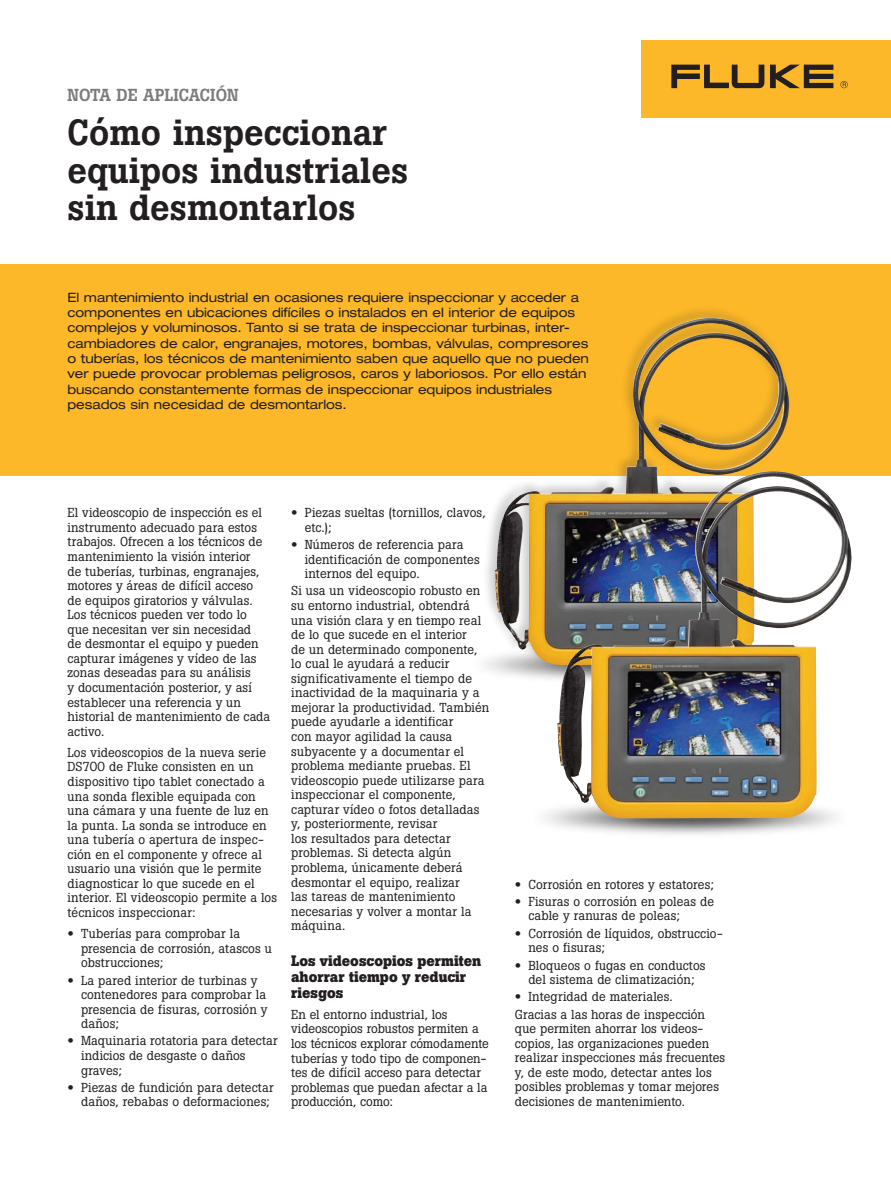
<style>
.page{position:relative;width:891px;height:1188px;background:#fff}
.page>*{position:absolute;margin:0;border:0;box-sizing:border-box;transform-origin:0 0}
.t1{font:500 36px/37.5px "Boton Pro";color:#231f20}
.t2{font:500 17.25px "Boton Pro";color:#7a7c7f}
.t3{font:700 15px/15.8px "Boton Pro";color:#231f20}
.t4{font:12.9px/14.5px "Boton Pro";letter-spacing:.005em;color:#231f20}
.t5{font:expanded 12.9px/15.3px "Helvetica Neue LT Std";letter-spacing:-.005em;color:#231f20}
.s1{font-family:"Helvetica Neue LT Pro";font-weight:700;font-stretch:expanded}
</style>
<div class="page">
<div style="left:0;top:264px;width:891px;height:211px;background:#fcb828"></div>
<div style="left:641px;top:40px;width:250px;height:78px;background:#fcb828"></div>
<svg style="left:671px;top:65px;width:162px;height:23px"></svg>
<svg style="left:840px;top:81px;width:8px;height:7px"></svg>
<div style="left:482px;top:305px;width:310px;height:364px;background:#231f20;opacity:.22"></div>
<img style="left:495px;top:318px;width:296px;height:348px">
<img style="left:544px;top:810px;width:292px;height:25px">
<img style="left:557px;top:471px;width:296px;height:348px">
<h2 class="t2" style="left:68px;top:84px;width:173px">NOTA DE APLICACIÓN</h2>
<h1 class="t1" style="left:68px;top:114px;width:342px">Cómo inspeccionar equipos industriales sin desmontarlos</h1>
<p class="t5" style="left:68px;top:289px;width:523px">El mantenimiento industrial en ocasiones requiere inspeccionar y acceder a componentes en ubicaciones difíciles o instalados en el interior de equipos complejos y voluminosos. Tanto si se trata de inspeccionar turbinas, inter&shy;cambiadores de calor, engranajes, motores, bombas, válvulas, compresores o tuberías, los técnicos de mantenimiento saben que aquello que no pueden ver puede provocar problemas peligrosos, caros y laboriosos. Por ello están buscando constantemente formas de inspeccionar equipos industriales pesados sin necesidad de desmontarlos.</p>
<p class="t4" style="left:68px;top:506px;width:204px">El videoscopio de inspección es el instrumento adecuado para estos trabajos. Ofrecen a los técnicos de mantenimiento la visión interior<br>de tuberías, turbinas, engranajes, motores y áreas de difícil acceso<br>de equipos giratorios y válvulas.<br>Los técnicos pueden ver todo lo que necesitan ver sin necesidad<br>de desmontar el equipo y pueden capturar imágenes y vídeo de las zonas deseadas para su análisis<br>y documentación posterior, y así establecer una referencia y un historial de mantenimiento de cada activo.</p>
<p class="t4" style="left:68px;top:745px;width:211px">Los videoscopios de la nueva serie<br>DS700 de Fluke consisten en un dispositivo tipo tablet conectado a una sonda flexible equipada con una cámara y una fuente de luz en la punta. La sonda se introduce en una tubería o apertura de inspec&shy;ción en el componente y ofrece al usuario una visión que le permite diagnosticar lo que sucede en el interior. El videoscopio permite a los técnicos inspeccionar:</p>
<p class="t4" style="left:81px;top:926px;width:192px;text-indent:-14px"><span class="s1">•</span> Tuberías para comprobar la presencia de corrosión, atascos u obstrucciones;</p>
<p class="t4" style="left:81px;top:973px;width:188px;text-indent:-14px"><span class="s1">•</span> La pared interior de turbinas y contenedores para comprobar la presencia de fisuras, corrosión y daños;</p>
<p class="t4" style="left:81px;top:1034px;width:198px;text-indent:-14px"><span class="s1">•</span> Maquinaria rotatoria para detectar indicios de desgaste o daños graves;</p>
<p class="t4" style="left:81px;top:1080px;width:194px;text-indent:-14px"><span class="s1">•</span> Piezas de fundición para detectar daños, rebabas o deformaciones;</p>
<p class="t4" style="left:305px;top:506px;width:182px;text-indent:-14px"><span class="s1">•</span> Piezas sueltas (tornillos, clavos, etc.);</p>
<p class="t4" style="left:305px;top:537px;width:176px;text-indent:-14px"><span class="s1">•</span> Números de referencia para identificación de componentes internos del equipo.</p>
<p class="t4" style="left:291px;top:584px;width:200px">Si usa un videoscopio robusto en su entorno industrial, obtendrá una visión clara y en tiempo real de lo que sucede en el interior<br>de un determinado componente, lo cual le ayudará a reducir significativamente el tiempo de inactividad de la maquinaria y a mejorar la productividad. También puede ayudarle a identificar<br>con mayor agilidad la causa subyacente y a documentar el problema mediante pruebas. El videoscopio puede utilizarse para inspeccionar el componente, capturar vídeo o fotos detalladas y, posteriormente, revisar<br>los resultados para detectar problemas. Si detecta algún problema, únicamente deberá desmontar el equipo, realizar<br>las tareas de mantenimiento necesarias y volver a montar la máquina.</p>
<p class="t3" style="left:291px;top:953px;width:191px">Los videoscopios permiten ahorrar tiempo y reducir riesgos</p>
<p class="t4" style="left:291px;top:1007px;width:199px">En el entorno industrial, los videoscopios robustos permiten a los técnicos explorar cómodamente tuberías y todo tipo de componen&shy;tes de difícil acceso para detectar problemas que puedan afectar a la producción, como:</p>
<p class="t4" style="left:515px;top:877px;width:200px"><span class="s1">•</span> Corrosión en rotores y estatores;</p>
<p class="t4" style="left:528px;top:894px;width:187px;text-indent:-14px"><span class="s1">•</span> Fisuras o corrosión en poleas de cable y ranuras de poleas;</p>
<p class="t4" style="left:528px;top:926px;width:196px;text-indent:-14px"><span class="s1">•</span> Corrosión de líquidos, obstruccio&shy;nes o fisuras;</p>
<p class="t4" style="left:515px;top:958px;width:192px;text-align:center"><span class="s1">•</span> Bloqueos o fugas en conductos del sistema de climatización;</p>
<p class="t4" style="left:515px;top:988px;width:192px;line-height:17.2px"><span class="s1">•</span> Integridad de materiales.<br>Gracias a las horas de inspección</p>
<p class="t4" style="left:515px;top:1021px;width:212px">que permiten ahorrar los videos&shy;copios, las organizaciones pueden realizar inspecciones más frecuentes y, de este modo, detectar antes los posibles problemas y tomar mejores decisiones de mantenimiento.</p>
</div>
